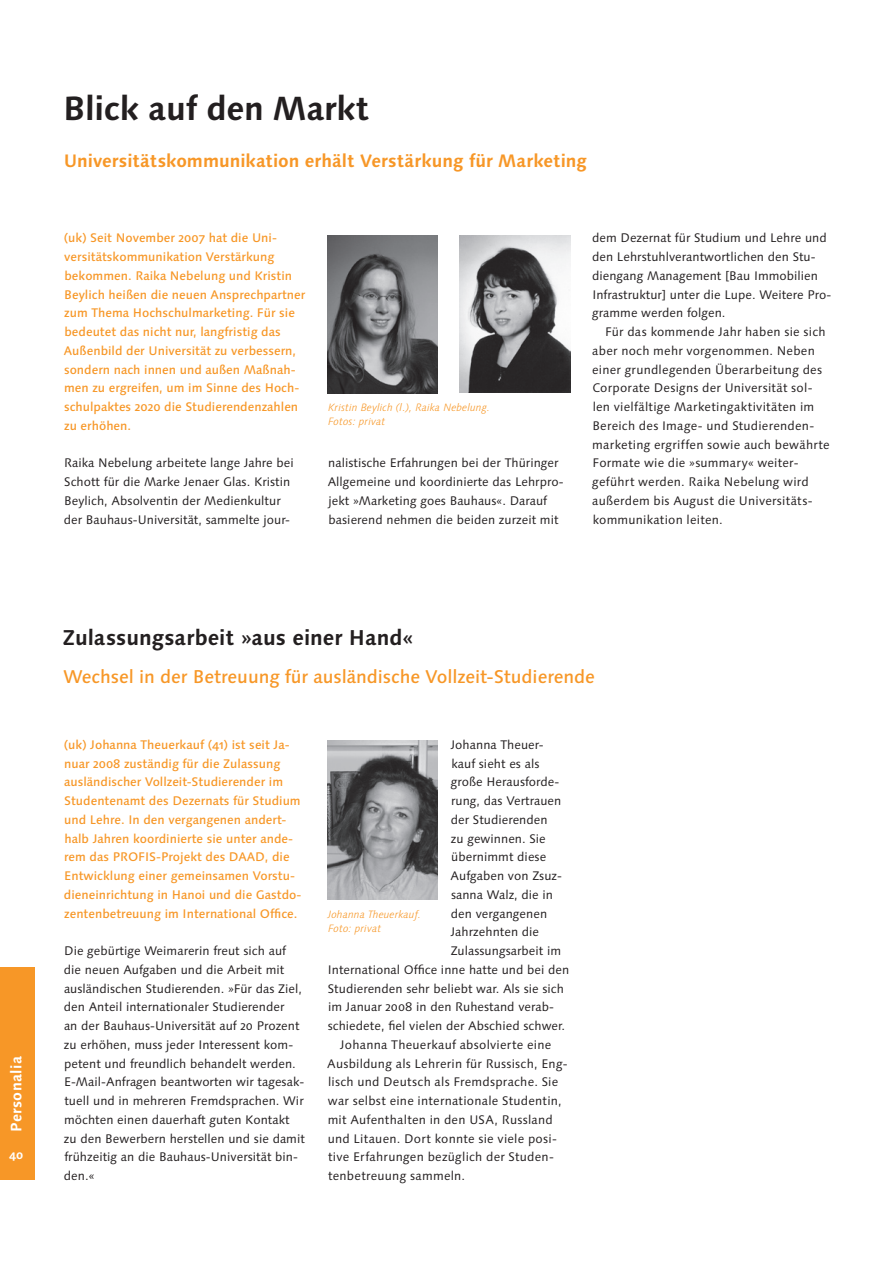
<style>
.page{position:relative;width:893px;height:1263px;background:#fff}
.page>*{position:absolute;margin:0;border:0;box-sizing:border-box;transform-origin:0 0}
.t1{font:700 33.45px "Linotype Syntax Os F";letter-spacing:-.01em;color:#231f20}
.t2{font:700 21.45px "Linotype Syntax Os F";color:#231f20}
.t3{font:500 18.45px "Linotype Syntax Os F";letter-spacing:-.005em;color:#f79727}
.t4{font:700 18px "Linotype Syntax Os F";color:#f79727}
.t5{font:700 15px "Linotype Syntax Os F";letter-spacing:.02em;color:#fff}
.t6{font:12.45px/18.8px "Linotype Syntax Os F";letter-spacing:.005em;color:#231f20}
.t7{font:500 12.45px/18.8px "Linotype Syntax Os F";color:#f79727}
.t8{font:700 12px "Linotype Syntax Os F";color:#fff}
.t9{font:italic 300 10.65px/14.2px "Linotype Syntax Os F";color:#f79727}
</style>
<div class="page">
<div style="left:0;top:967px;width:34px;height:213px;background:#f79727"></div>
<img style="left:327px;top:740px;width:111px;height:159px">
<img style="left:327px;top:235px;width:111px;height:158px">
<img style="left:459px;top:235px;width:111px;height:157px">
<h1 class="t1" style="left:63px;top:88px;width:308px">Blick auf den Markt</h1>
<h3 class="t4" style="left:64px;top:150px;width:525px">Universitätskommunikation erhält Verstärkung für Marketing</h3>
<p class="t7" style="left:64px;top:229px;width:243px">(uk) Seit November 2007 hat die Uni&shy;versitätskommunikation Verstärkung bekommen. Raika Nebelung und Kristin Beylich heißen die neuen Ansprechpartner zum Thema Hochschulmarketing. Für sie bedeutet das nicht nur, langfristig das Außenbild der Universität zu verbessern, sondern nach innen und außen Maßnah&shy;men zu ergreifen, um im Sinne des Hoch&shy;schulpaktes 2020 die Studierendenzahlen zu erhöhen.</p>
<p class="t6" style="left:64px;top:454px;width:231px">Raika Nebelung arbeitete lange Jahre bei Schott für die Marke Jenaer Glas. Kristin Beylich, Absolventin der Medienkultur der Bauhaus-Universität, sammelte jour-</p>
<p class="t6" style="left:328px;top:454px;width:237px">nalistische Erfahrungen bei der Thüringer Allgemeine und koordinierte das Lehrpro&shy;jekt »Marketing goes Bauhaus«. Darauf basierend nehmen die beiden zurzeit mit</p>
<p class="t9" style="left:328px;top:400px;width:163px">Kristin Beylich (l.), Raika Nebelung.<br>Fotos: privat</p>
<p class="t6" style="left:592px;top:229px;width:241px">dem Dezernat für Studium und Lehre und den Lehrstuhlverantwortlichen den Stu&shy;diengang Management [Bau Immobilien Infrastruktur] unter die Lupe. Weitere Pro&shy;gramme werden folgen.</p>
<p class="t6" style="left:592px;top:323px;width:239px;text-indent:13px">Für das kommende Jahr haben sie sich aber noch mehr vorgenommen. Neben einer grundlegenden Überarbeitung des Corporate Designs der Universität sol&shy;len vielfältige Marketingaktivitäten im Bereich des Image- und Studierenden&shy;marketing ergriffen sowie auch bewährte Formate wie die »summary« weiter&shy;geführt werden. Raika Nebelung wird außerdem bis August die Universitäts&shy;kommunikation leiten.</p>
<p class="t5" style="left:7px;top:1132px;width:77px;rotate:-90deg">Personalia</p>
<p class="t8" style="left:9px;top:1147px;width:16px">40</p>
<h2 class="t2" style="left:63px;top:624px;width:352px">Zulassungsarbeit »aus einer Hand«</h2>
<h3 class="t3" style="left:63px;top:665px;width:533px">Wechsel in der Betreuung für ausländische Vollzeit-Studierende</h3>
<p class="t7" style="left:64px;top:735px;width:239px">(uk) Johanna Theuerkauf (41) ist seit Ja&shy;nuar 2008 zuständig für die Zulassung ausländischer Vollzeit-Studierender im Studentenamt des Dezernats für Studium und Lehre. In den vergangenen andert&shy;halb Jahren koordinierte sie unter ande&shy;rem das PROFIS-Projekt des DAAD, die Entwicklung einer gemeinsamen Vorstu&shy;dieneinrichtung in Hanoi und die Gastdo&shy;zentenbetreuung im International Office.</p>
<p class="t6" style="left:64px;top:941px;width:243px">Die gebürtige Weimarerin freut sich auf die neuen Aufgaben und die Arbeit mit ausländischen Studierenden. »Für das Ziel, den Anteil internationaler Studierender<br>an der Bauhaus-Universität auf 20 Prozent zu erhöhen, muss jeder Interessent kom&shy;petent und freundlich behandelt werden.<br>E-Mail-Anfragen beantworten wir tagesak&shy;tuell und in mehreren Fremdsprachen. Wir möchten einen dauerhaft guten Kontakt zu den Bewerbern herstellen und sie damit frühzeitig an die Bauhaus-Universität bin&shy;den.«</p>
<p class="t6" style="left:451px;top:735px;width:94px">Johanna Theuer-</p>
<p class="t6" style="left:451px;top:754px;width:89px">kauf sieht es als</p>
<p class="t6" style="left:451px;top:773px;width:110px">große Herausforde-</p>
<p class="t6" style="left:451px;top:791px;width:112px">rung, das Vertrauen</p>
<p class="t6" style="left:451px;top:810px;width:98px">der Studierenden</p>
<p class="t6" style="left:451px;top:829px;width:96px">zu gewinnen. Sie</p>
<p class="t6" style="left:451px;top:848px;width:96px">übernimmt diese</p>
<p class="t6" style="left:451px;top:866px;width:113px">Aufgaben von Zsuz-</p>
<p class="t6" style="left:451px;top:885px;width:104px">sanna Walz, die in</p>
<p class="t6" style="left:451px;top:904px;width:98px">den vergangenen</p>
<p class="t6" style="left:451px;top:923px;width:90px">Jahrzehnten die</p>
<p class="t6" style="left:451px;top:941px;width:112px">Zulassungsarbeit im</p>
<p class="t6" style="left:328px;top:960px;width:243px">International Office inne hatte und bei den</p>
<p class="t6" style="left:328px;top:979px;width:238px">Studierenden sehr beliebt war. Als sie sich</p>
<p class="t6" style="left:328px;top:998px;width:227px">im Januar 2008 in den Ruhestand verab-</p>
<p class="t6" style="left:328px;top:1016px;width:239px">schiedete, fiel vielen der Abschied schwer.</p>
<p class="t6" style="left:340px;top:1035px;width:213px">Johanna Theuerkauf absolvierte eine</p>
<p class="t6" style="left:327px;top:1054px;width:242px">Ausbildung als Lehrerin für Russisch, Eng-</p>
<p class="t6" style="left:328px;top:1073px;width:232px">lisch und Deutsch als Fremdsprache. Sie</p>
<p class="t6" style="left:328px;top:1091px;width:236px">war selbst eine internationale Studentin,</p>
<p class="t6" style="left:328px;top:1110px;width:227px">mit Aufenthalten in den USA, Russland</p>
<p class="t6" style="left:328px;top:1129px;width:231px">und Litauen. Dort konnte sie viele posi-</p>
<p class="t6" style="left:328px;top:1148px;width:227px">tive Erfahrungen bezüglich der Studen-</p>
<p class="t6" style="left:328px;top:1166px;width:139px">tenbetreuung sammeln.</p>
<p class="t9" style="left:328px;top:907px;width:95px">Johanna Theuerkauf.<br>Foto: privat</p>
</div>
